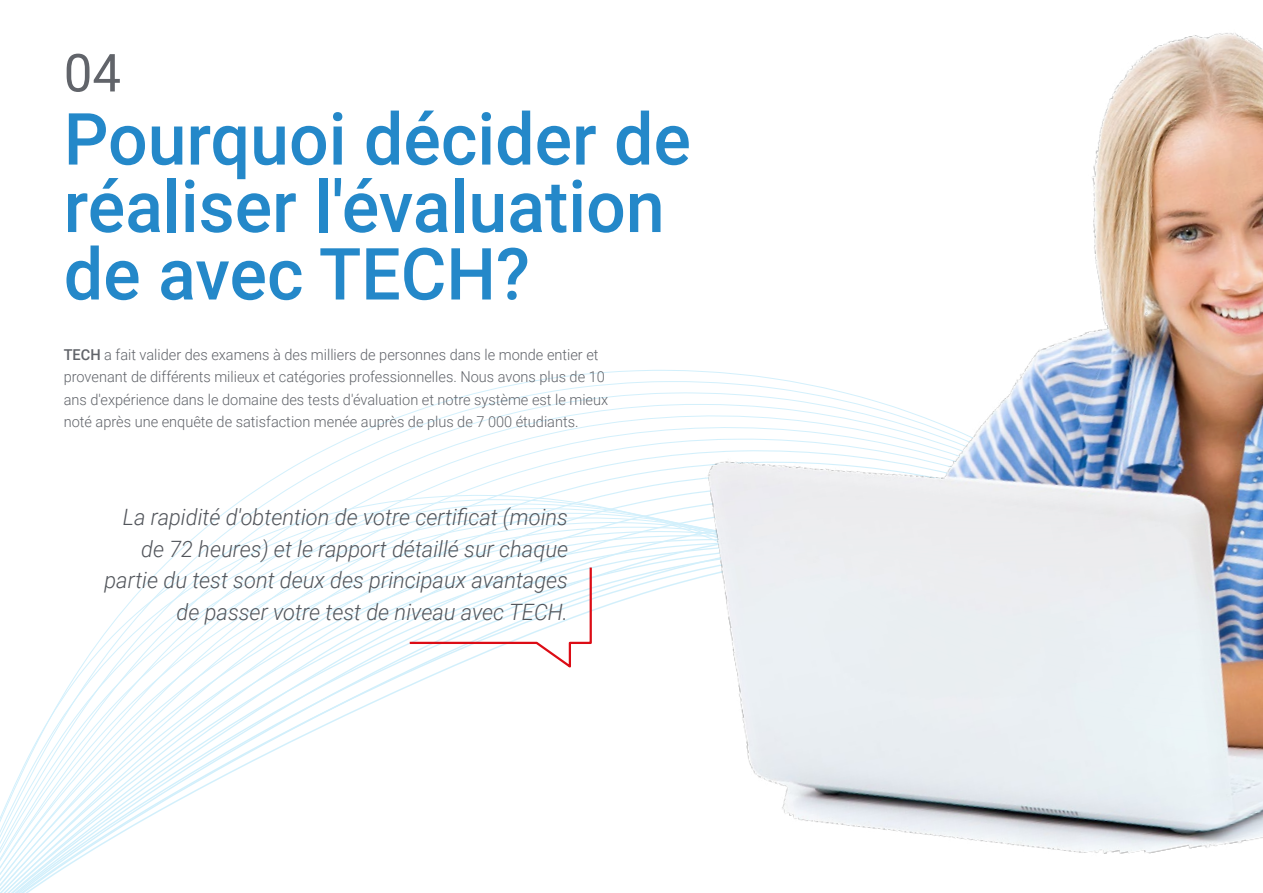
<style>
.page{position:relative;width:1263px;height:893px;background:#fff}
.page>*{position:absolute;margin:0;border:0;box-sizing:border-box;transform-origin:0 0}
.t1{font:500 72px/67.5px "Roboto";color:#2488c9}
.t2{font:52.5px "Roboto";color:#61646a}
.t3{font:italic 300 22.5px/31.5px "Roboto";color:#52555b;text-align:right}
.t4{font:300 15px/22.5px "Roboto";color:#61646a}
.s1{font-weight:500}
</style>
<div class="page">
<svg style="left:0;top:379px;width:539px;height:514px"></svg>
<img style="left:539px;top:33px;width:724px;height:821px">
<svg style="left:407px;top:565px;width:186px;height:106px"></svg>
<h2 class="t2" style="left:64px;top:36px;width:59px">04</h2>
<h1 class="t1" style="left:64px;top:103px;width:629px">Pourquoi décider de réaliser l'évaluation de avec TECH?</h1>
<p class="t4" style="left:64px;top:343px;width:546px"><span class="s1">TECH</span> a fait valider des examens à des milliers de personnes dans le monde entier et provenant de différents milieux et catégories professionnelles. Nous avons plus de 10 ans d'expérience dans le domaine des tests d'évaluation et notre système est le mieux noté après une enquête de satisfaction menée auprès de plus de 7 000 étudiants.</p>
<h3 class="t3" style="left:104px;top:500px;width:465px">La rapidité d'obtention de votre certificat (moins de 72 heures) et le rapport détaillé sur chaque partie du test sont deux des principaux avantages de passer votre test de niveau avec TECH.</h3>
</div>
